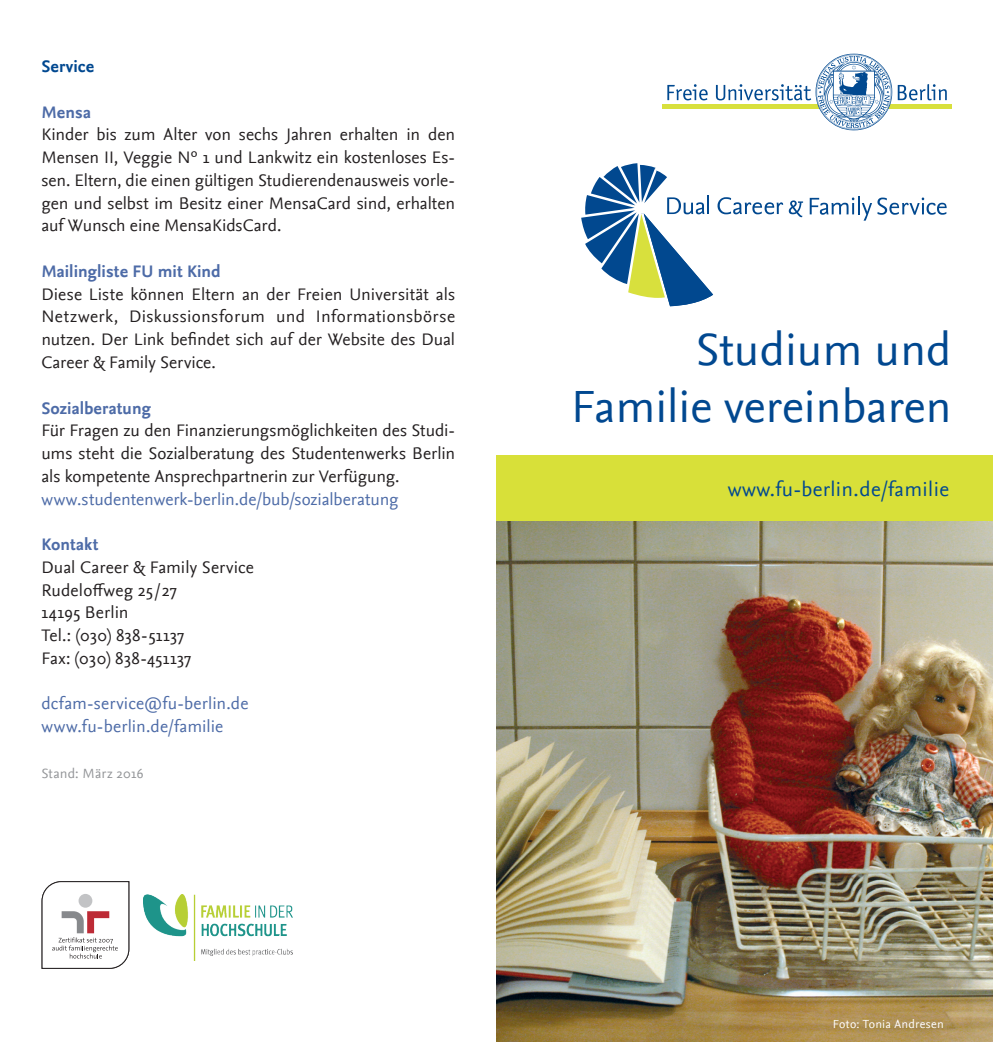
<style>
.page{position:relative;width:993px;height:1042px;background:#fff}
.page>*{position:absolute;margin:0;border:0;box-sizing:border-box;transform-origin:0 0}
.t1{font:47.25px/56.7px "Nexus Sans";color:#014890;text-align:right}
.t2{font:21px "Nexus Sans";letter-spacing:.02em;color:#014890}
.t3{font:17.5px/22.8px "Nexus Sans";color:#231f20;text-align:justify}
.t4{font:17.5px/22.8px "Nexus Sans";color:#4d6ba7}
.t5{font:700 17.5px "Nexus Sans";letter-spacing:.005em;color:#4d6ba7}
.t6{font:700 17.5px "Nexus Sans";letter-spacing:.01em;color:#014890}
.t7{font:14px "Nexus Sans";letter-spacing:.015em;color:#939598}
.t8{font:12.25px "Nexus Sans";letter-spacing:.025em;color:#fff}
</style>
<div class="page">
<img style="left:496px;top:521px;width:496px;height:521px">
<div style="left:496px;top:456px;width:496px;height:65px;background:#d8e039"></div>
<svg style="left:581px;top:163px;width:221px;height:143px"></svg>
<svg style="left:809px;top:196px;width:62px;height:25px"></svg>
<svg style="left:877px;top:197px;width:69px;height:18px"></svg>
<svg style="left:42px;top:881px;width:87px;height:87px"></svg>
<img style="left:143px;top:894px;width:149px;height:66px">
<svg style="left:667px;top:84px;width:40px;height:16px"></svg>
<svg style="left:897px;top:84px;width:49px;height:16px"></svg>
<hr style="left:661px;top:105px;width:290px;height:4px;background:#d8e03d">
<svg style="left:715px;top:54px;width:176px;height:76px"></svg>
<p class="t6" style="left:41px;top:56px;width:55px">Service</p>
<p class="t5" style="left:41px;top:102px;width:51px">Mensa</p>
<p class="t3" style="left:41px;top:123px;width:415px">Kinder bis zum Alter von sechs Jahren erhalten in den Mensen II, Veggie Nº 1 und Lankwitz ein kostenloses Es&shy;sen. Eltern, die einen gültigen Studierendenausweis vorle&shy;gen und selbst im Besitz einer MensaCard sind, erhalten auf Wunsch eine MensaKidsCard.</p>
<p class="t5" style="left:41px;top:261px;width:181px">Mailingliste FU mit Kind</p>
<p class="t3" style="left:41px;top:283px;width:415px">Diese Liste können Eltern an der Freien Universität als Netzwerk, Diskussionsforum und Informationsbörse nutzen. Der Link befindet sich auf der Website des Dual Career &amp; Family Service.</p>
<p class="t5" style="left:41px;top:398px;width:111px">Sozialberatung</p>
<p class="t3" style="left:41px;top:419px;width:415px">Für Fragen zu den Finanzierungsmöglichkeiten des Studi&shy;ums steht die Sozialberatung des Studentenwerks Berlin als kompetente Ansprechpartnerin zur Verfügung.</p>
<p class="t4" style="left:41px;top:487px;width:358px">www.studentenwerk-berlin.de/bub/sozialberatung</p>
<p class="t5" style="left:41px;top:534px;width:59px">Kontakt</p>
<p class="t3" style="left:41px;top:556px;width:214px;text-align:left">Dual Career &amp; Family Service<br>Rudeloffweg 25/27<br>14195 Berlin<br>Tel.: (030) 838-51137<br>Fax: (030) 838-451137</p>
<p class="t4" style="left:41px;top:692px;width:208px">dcfam-service@fu-berlin.de www.fu-berlin.de/familie</p>
<p class="t7" style="left:41px;top:765px;width:104px">Stand: März 2016</p>
<h1 class="t1" style="left:571px;top:321px;width:382px">Studium und<br>Familie vereinbaren</h1>
<p class="t2" style="left:727px;top:477px;width:222px">www.fu-berlin.de/familie</p>
<p class="t8" style="left:832px;top:1017px;width:112px">Foto: Tonia Andresen</p>
</div>
